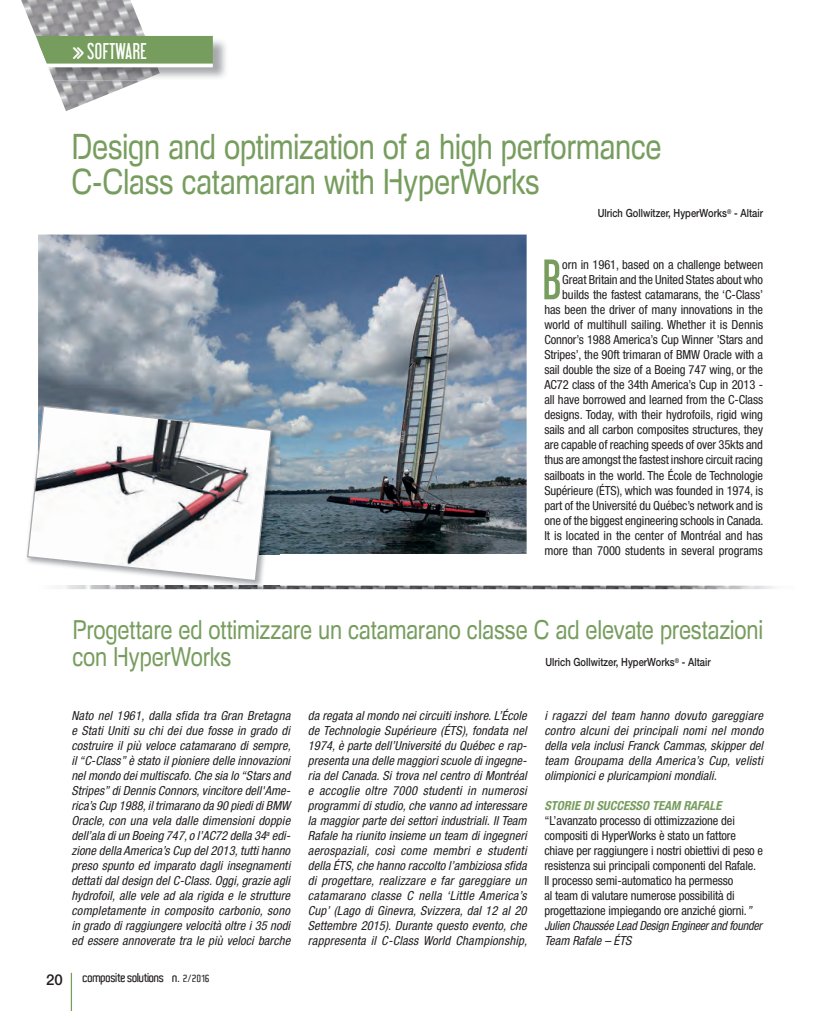
<style>
.page{position:relative;width:833px;height:1011px;background:#fff}
.page>*{position:absolute;margin:0;border:0;box-sizing:border-box;transform-origin:0 0}
.t1{font:50.88px "Libel Suit";color:#779d5e}
.t2{font:35px/35px "Foobar Pro";letter-spacing:-.015em;color:#779d5e;scale:.83 1}
.t3{font:26.25px/27.5px "Foobar Pro";letter-spacing:-.01em;color:#779d5e;scale:.83 1}
.t4{font:20px "Libel Suit";letter-spacing:.02em;color:#fff}
.t5{font:500 15px "Helvetica Neue";color:#231f20}
.t6{font:italic condensed 12.5px/15px "Helvetica Neue";letter-spacing:.01em;color:#231f20;text-align:justify}
.t7{font:condensed 12.5px/15px "Helvetica Neue";letter-spacing:-.01em;color:#231f20;text-align:right}
.t8{font:italic 700 condensed 12.5px "Helvetica Neue";color:#779d5e}
.t9{font:600 12.5px "Aldo";letter-spacing:-.045em;color:#231f20}
.t10{font:500 11.25px "Helvetica Neue";letter-spacing:.005em;color:#231f20;scale:.83 1}
.s1{font-family:"KG Arrows";font-size:27.5px}
.s2{font-style:italic}
.s3{font-size:10px}
</style>
<div class="page">
<hr style="left:71px;top:972px;width:1px;height:38px;background:#779d5e">
<img style="left:21px;top:0;width:124px;height:111px">
<img style="left:160px;top:40px;width:66px;height:38px">
<img style="left:38px;top:65px;width:122px;height:15px">
<svg style="left:36px;top:36px;width:177px;height:29px;background:#7da165"></svg>
<hr style="left:45px;top:64px;width:168px;height:3px;background:#fff">
<img style="left:57px;top:585px;width:717px;height:4px">
<img style="left:38px;top:234px;width:488px;height:319px">
<img style="left:57px;top:585px;width:222px;height:3px">
<img style="left:38px;top:403px;width:241px;height:150px">
<svg style="left:27px;top:405px;width:245px;height:176px"></svg>
<h3 class="t4" style="left:71px;top:40px;width:77px"><span class="s1">w</span>SOFTWARE</h3>
<h2 class="t2" style="left:71px;top:132px;width:712px">Design and optimization of a high performance<br>C-Class catamaran with HyperWorks</h2>
<p class="t10" style="left:597px;top:207px;width:201px">Ulrich Gollwitzer, HyperWorks<sup>®</sup> - Altair</p>
<h1 class="t1" style="left:542px;top:249px;width:20px">B</h1>
<p class="t7" style="left:544px;top:257px;width:221px">orn in 1961, based on a challenge between Great Britain and the United States about who builds the fastest catamarans, the ‘C-Class’ has been the driver of many innovations in the world of multihull sailing. Whether it is Dennis Connor’s 1988 America’s Cup Winner ’Stars and Stripes’, the 90ft trimaran of BMW Oracle with a sail double the size of a Boeing 747 wing, or the AC72 class of the 34th America’s Cup in 2013 - all have borrowed and learned from the C-Class designs. Today, with their hydrofoils, rigid wing sails and all carbon composites structures, they are capable of reaching speeds of over 35kts and thus are amongst the fastest inshore circuit racing sailboats in the world. The École de Technologie Supérieure (ÉTS), which was founded in 1974, is part of the Université du Québec’s network and is one of the biggest engineering schools in Canada.<br>It is located in the center of Montréal and has more than 7000 students in several programs</p>
<h3 class="t3" style="left:72px;top:618px;width:833px">Progettare ed ottimizzare un catamarano classe C ad elevate prestazioni con HyperWorks</h3>
<p class="t10" style="left:545px;top:655px;width:201px">Ulrich Gollwitzer, HyperWorks<sup>®</sup> - Altair</p>
<p class="t6" style="left:71px;top:707px;width:221px">Nato nel 1961, dalla sfida tra Gran Bretagna e Stati Uniti su chi dei due fosse in grado di costruire il più veloce catamarano di sempre, il “C-Class” è stato il pioniere delle innovazioni nel mondo dei multiscafo. Che sia lo “Stars and Stripes” di Dennis Connors, vincitore dell'Ame&shy;rica’s Cup 1988, il trimarano da 90 piedi di BMW Oracle, con una vela dalle dimensioni doppie dell’ala di un Boeing 747, o l’AC72 della 34<sup>a</sup> edi&shy;zione della America’s Cup del 2013, tutti hanno preso spunto ed imparato dagli insegnamenti dettati dal design del C-Class. Oggi, grazie agli hydrofoil, alle vele ad ala rigida e le strutture completamente in composito carbonio, sono in grado di raggiungere velocità oltre i 35 nodi ed essere annoverate tra le più veloci barche</p>
<p class="t6" style="left:308px;top:707px;width:221px">da regata al mondo nei circuiti inshore. L’École de Technologie Supérieure (ÉTS), fondata nel 1974, è parte dell’Université du Québec e rap&shy;presenta una delle maggiori scuole di ingegne&shy;ria del Canada. Si trova nel centro di Montréal e accoglie oltre 7000 studenti in numerosi programmi di studio, che vanno ad interessare la maggior parte dei settori industriali. Il Team Rafale ha riunito insieme un team di ingegneri aerospaziali, così come membri e studenti della ÉTS, che hanno raccolto l’ambiziosa sfida di progettare, realizzare e far gareggiare un catamarano classe C nella ‘Little America’s Cup’ (Lago di Ginevra, Svizzera, dal 12 al 20<br>Settembre 2015). Durante questo evento, che rappresenta il C-Class World Championship,</p>
<p class="t6" style="left:544px;top:707px;width:220px">i ragazzi del team hanno dovuto gareggiare contro alcuni dei principali nomi nel mondo della vela inclusi Franck Cammas, skipper del team Groupama della America’s Cup, velisti olimpionici e pluricampioni mondiali.</p>
<p class="t8" style="left:544px;top:797px;width:178px">STORIE DI SUCCESSO TEAM RAFALE</p>
<p class="t7" style="left:544px;top:812px;width:220px;text-align:left">“L’avanzato processo di ottimizzazione dei compositi di HyperWorks è stato un fattore chiave per raggiungere i nostri obiettivi di peso e resistenza sui principali componenti del Rafale.<br>Il processo semi-automatico ha permesso<br>al team di valutare numerose possibilità di progettazione impiegando ore anziché giorni.<span class="s2">” Julien Chaussée Lead Design Engineer and founder Team Rafale – ÉTS</span></p>
<p class="t5" style="left:46px;top:969px;width:18px">20</p>
<p class="t9" style="left:83px;top:970px;width:128px">composite solutions n. <span class="s3">2/2016</span></p>
</div>
